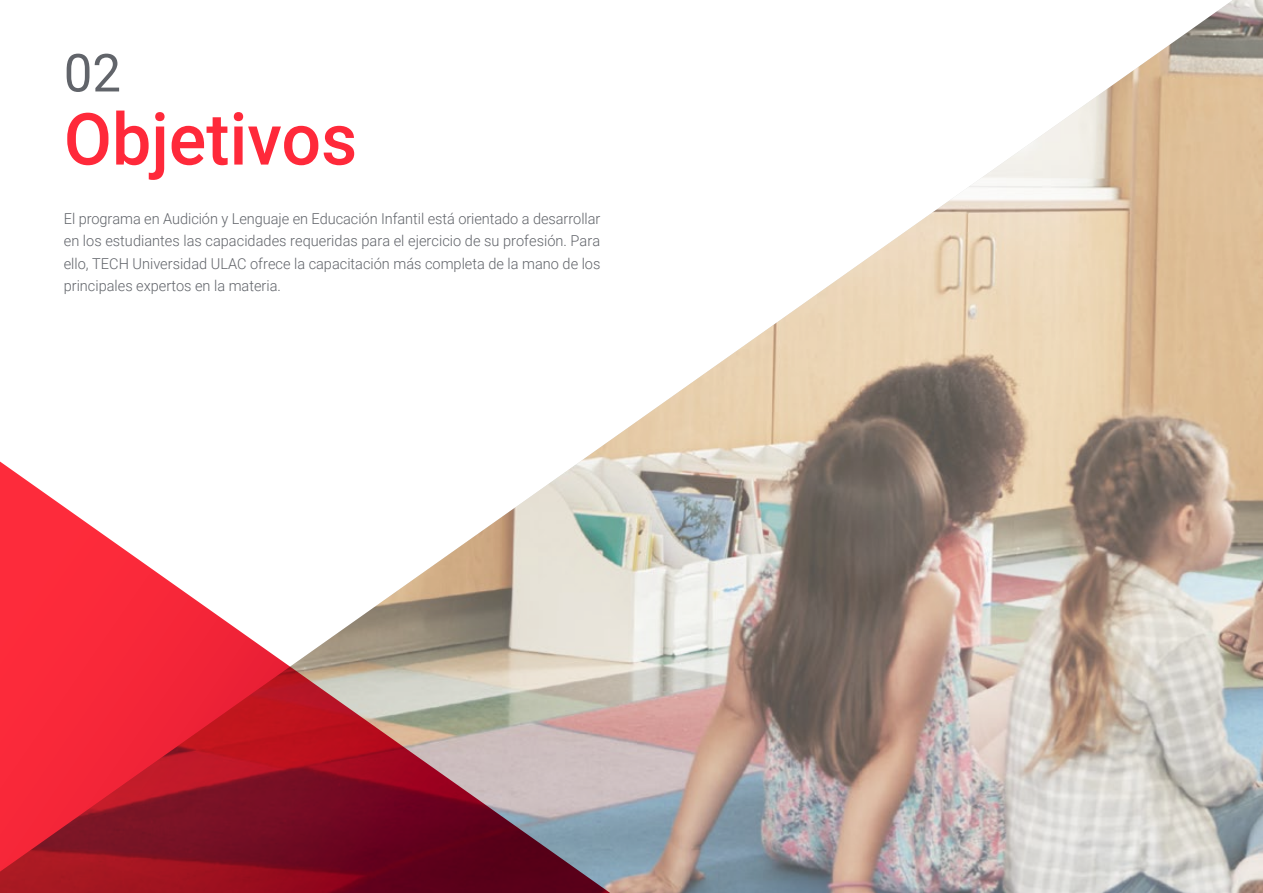
<style>
.page{position:relative;width:1263px;height:893px;background:#fff}
.page>*{position:absolute;margin:0;border:0;box-sizing:border-box;transform-origin:0 0}
.t1{font:500 72px "Roboto";color:#ff293a}
.t2{font:52.5px "Roboto";color:#61646a}
.t3{font:300 15px/22.5px "Roboto";color:#61646a;text-align:justify}
</style>
<div class="page">
<img style="left:602px;top:0;width:661px;height:893px">
<svg style="left:0;top:446px;width:640px;height:447px"></svg>
<h2 class="t2" style="left:64px;top:36px;width:59px">02</h2>
<h1 class="t1" style="left:64px;top:89px;width:295px">Objetivos</h1>
<p class="t3" style="left:64px;top:207px;width:538px">El programa en Audición y Lenguaje en Educación Infantil está orientado a desarrollar en los estudiantes las capacidades requeridas para el ejercicio de su profesión. Para ello, TECH Universidad ULAC ofrece la capacitación más completa de la mano de los principales expertos en la materia.</p>
</div>
